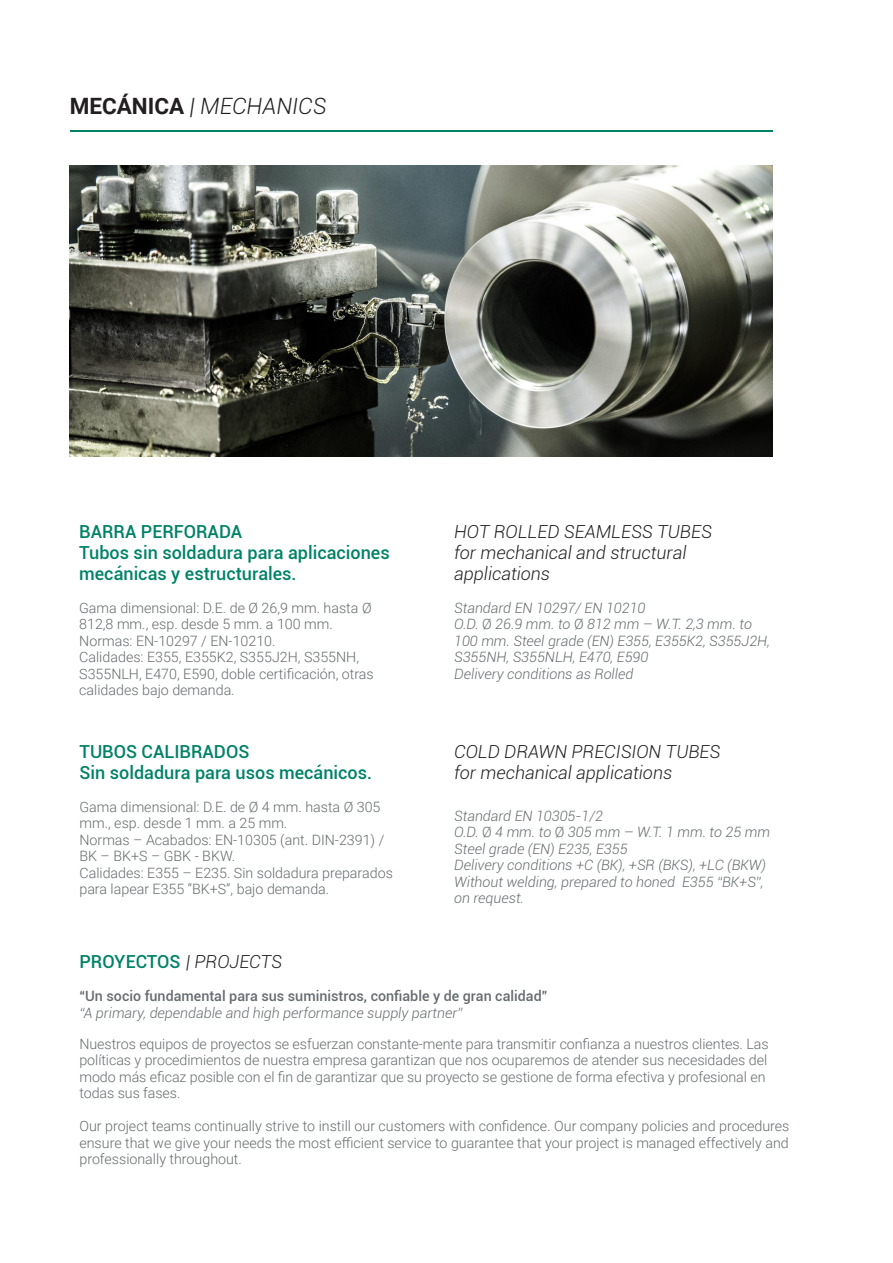
<style>
.page{position:relative;width:893px;height:1263px;background:#fff}
.page>*{position:absolute;margin:0;border:0;box-sizing:border-box;transform-origin:0 0}
.Texto_protubsa{font:italic 300 22.5px "Roboto";color:#231f20}
.t1{font:500 18px/21px "Roboto";color:#008267}
.t2{font:italic 300 18px/21px "Roboto";color:#231f20}
.t3{font:300 14.25px/16.5px "Roboto";color:#666b6e}
.t4{font:italic 300 14.25px/16.5px "Roboto";color:#666b6e}
.t5{font:500 14.25px "Roboto";color:#666b6e}
.s1{font-weight:700;font-style:normal}
.s2{font-weight:300;font-style:italic;color:#231f20}
.s3{font-style:normal}
.s4{color:#676b6e}
</style>
<div class="page">
<hr style="left:70px;top:130px;width:702px;height:2px;background:#008267">
<img style="left:70px;top:166px;width:702px;height:290px">
<p class="Texto_protubsa" style="left:70px;top:91px;width:258px"><span class="s1">MECÁNICA</span> | MECHANICS</p>
<p class="t1" style="left:79px;top:520px;width:165px">BARRA PERFORADA</p>
<p class="t1" style="left:79px;top:541px;width:312px">Tubos sin soldadura para aplicaciones mecánicas y estructurales.</p>
<p class="t3" style="left:79px;top:599px;width:294px">Gama dimensional: D.E. de Ø 26,9 mm. hasta Ø<br>812,8 mm., esp. desde 5 mm. a 100 mm.</p>
<p class="t3" style="left:79px;top:632px;width:198px">Normas: EN-10297 / EN-10210.</p>
<p class="t3" style="left:79px;top:648px;width:296px">Calidades: E355, E355K2, S355J2H, S355NH,<br>S355NLH, E470, E590, doble certificación, otras calidades bajo demanda.</p>
<p class="t1" style="left:79px;top:740px;width:171px">TUBOS CALIBRADOS</p>
<p class="t1" style="left:79px;top:761px;width:294px">Sin soldadura para usos mecánicos.</p>
<p class="t3" style="left:79px;top:798px;width:303px">Gama dimensional: D.E. de Ø 4 mm. hasta Ø 305 mm., esp. desde 1 mm. a 25 mm.</p>
<p class="t3" style="left:79px;top:831px;width:306px">Normas – Acabados: EN-10305 (ant. DIN-2391) /<br>BK – BK+S – GBK - BKW.</p>
<p class="t3" style="left:79px;top:864px;width:315px">Calidades: E355 – E235. Sin soldadura preparados para lapear E355 “BK+S”, bajo demanda.</p>
<p class="t1" style="left:79px;top:950px;width:204px">PROYECTOS <span class="s2">| PROJECTS</span></p>
<p class="t2" style="left:454px;top:520px;width:259px">HOT ROLLED SEAMLESS TUBES</p>
<p class="t2" style="left:454px;top:541px;width:234px">for mechanical and structural applications</p>
<p class="t4" style="left:454px;top:599px;width:193px">Standard EN 10297/ EN 10210</p>
<p class="t4" style="left:454px;top:615px;width:317px">O.D. <span class="s3">Ø</span> 26.9 mm. to <span class="s3">Ø</span> 812 mm – W.T. 2,3 mm. to<br>100 mm. Steel grade (EN) E355, E355K2, S355J2H,<br>S355NH, S355NLH, E470, E590</p>
<p class="t4" style="left:454px;top:665px;width:181px">Delivery conditions as Rolled</p>
<p class="t2" style="left:454px;top:740px;width:268px">COLD DRAWN PRECISION TUBES</p>
<p class="t2" style="left:454px;top:761px;width:219px">for mechanical applications</p>
<p class="t4" style="left:454px;top:807px;width:150px">Standard EN 10305-1/2</p>
<p class="t4" style="left:454px;top:823px;width:317px">O.D. <span class="s3">Ø</span> 4 mm. to <span class="s3">Ø</span> 305 mm – W.T. 1 mm. to 25 mm</p>
<p class="t4" style="left:454px;top:840px;width:175px">Steel grade (EN) E235, E355</p>
<p class="t4" style="left:454px;top:856px;width:313px">Delivery conditions +C (BK), +SR (BKS), +LC (BKW)<br>Without welding, prepared to honed E355 “BK+S”, on request.</p>
<p class="t5" style="left:79px;top:986px;width:469px">“Un socio fundamental para sus suministros, confiable y de gran calidad”</p>
<p class="t4" style="left:79px;top:1004px;width:384px">“A primary, dependable and high performance supply partner”</p>
<p class="t3" style="left:79px;top:1035px;width:691px">Nue<span class="s4">stros equipos de proyectos se esfuerzan constante-mente para transmitir confianza a nuestros clientes. Las políticas y procedimientos</span> de nuestra empresa garantizan que nos ocuparemos de atender sus necesidades del modo más eficaz posible con el fin de garantizar que su proyecto se gestione de forma efectiva y profesional en todas sus fases.</p>
<p class="t3" style="left:79px;top:1117px;width:711px;text-align:justify">Our project teams continually strive to instill our customers with confidence. Our company policies and procedures ensure that we give your needs the most efficient service to guarantee that your project is managed effectively and professionally throughout.</p>
</div>
